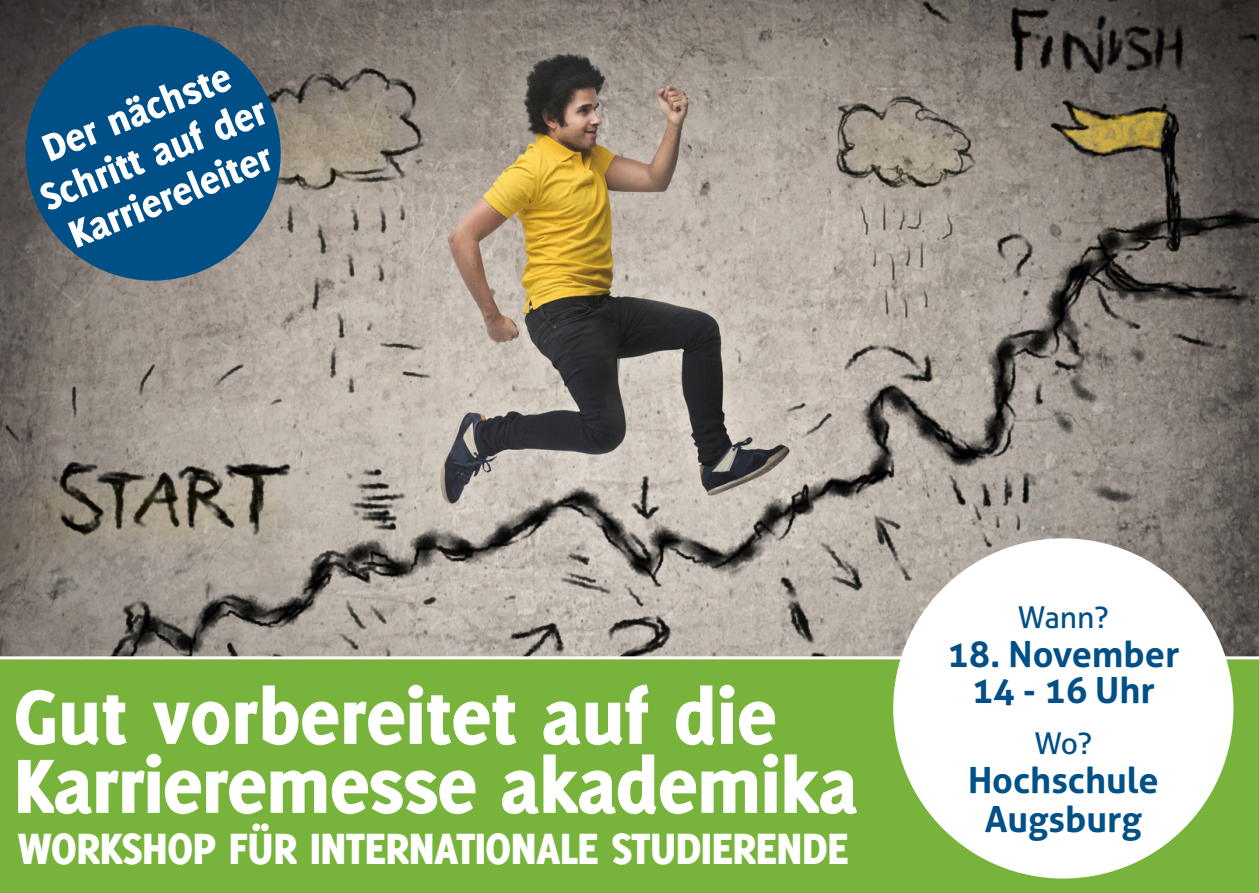
<style>
.page{position:relative;width:1259px;height:893px;background:#fff}
.page>*{position:absolute;margin:0;border:0;box-sizing:border-box;transform-origin:0 0}
.t1{font:800 84px/69px "Delicious";letter-spacing:-.01em;color:#fff}
.t2{font:800 48px "Delicious";letter-spacing:-.02em;color:#fff}
.t3{font:800 42px/45px "Delicious";color:#fff;text-align:center}
.t4{font:700 36px/36px "Aller";color:#005087;text-align:center}
.t5{font:700 36px/39px "Aller";color:#005187;text-align:center}
.t6{font:30px "Aller";letter-spacing:-.015em;color:#005087}
</style>
<div class="page">
<img style="left:0;top:0;width:1259px;height:656px">
<div style="left:0;top:656px;width:1259px;height:237px;background:#78b43c"></div>
<div style="left:893px;top:538px;width:340px;height:340px;background:#fff;border-radius:50%"></div>
<div style="left:26px;top:26px;width:255px;height:255px;background:#005087;border-radius:50%"></div>
<p class="t3" style="left:17px;top:136px;width:241px;rotate:-22deg">Der nächste<br>Schritt auf der<br>Karriereleiter</p>
<p class="t1" style="left:14px;top:681px;width:845px">Gut vorbereitet auf die<br>Karrieremesse akademika</p>
<p class="t2" style="left:18px;top:820px;width:832px">WORKSHOP FÜR INTERNATIONALE STUDIERENDE</p>
<p class="t6" style="left:1017px;top:599px;width:93px">Wann?</p>
<p class="t4" style="left:947px;top:636px;width:234px">18. November<br>14 - 16 Uhr</p>
<p class="t6" style="left:1034px;top:725px;width:59px">Wo?</p>
<p class="t5" style="left:968px;top:760px;width:192px">Hochschule<br>Augsburg</p>
</div>
